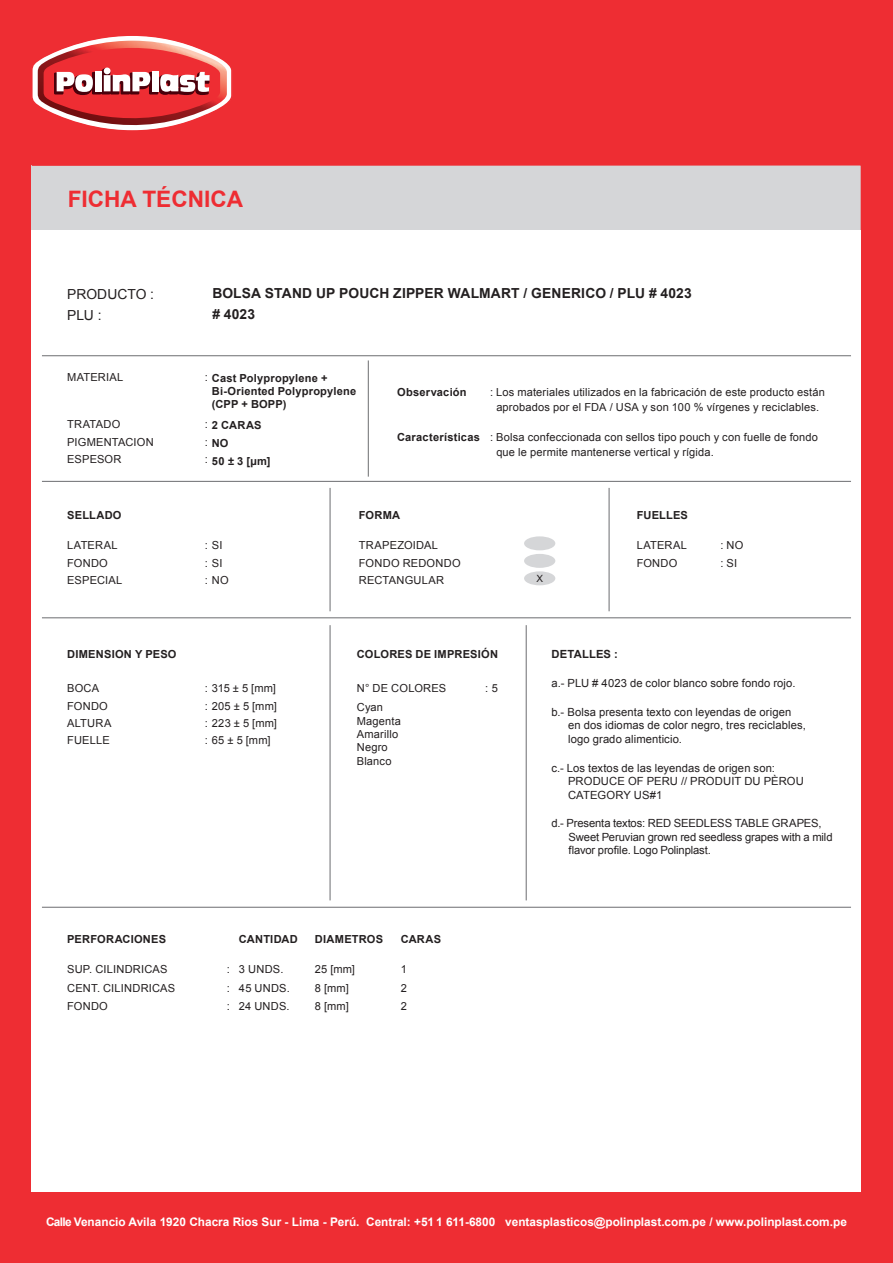
<style>
.page{position:relative;width:893px;height:1263px;background:#ee2d33}
.page>*{position:absolute;margin:0;border:0;box-sizing:border-box;transform-origin:0 0}
.t1{font:700 22.65px "Arial";color:#ee2d33}
.t2{font:700 13.8px "Arial";letter-spacing:.01em;color:#231f20}
.t3{font:13.8px "Arial";color:#231f20}
.t4{font:700 11.85px "Arial";color:#fff}
.t5{font:11.25px/13.5px "Arial";letter-spacing:.005em;color:#231f20}
.t6{font:700 11.25px "Arial";letter-spacing:.01em;color:#231f20}
.t7{font:11.1px/17.4px "Arial";letter-spacing:.015em;color:#231f20}
.t8{font:700 11.1px/13.4px "Arial";letter-spacing:.02em;color:#231f20}
.t9{font:9.9px "Arial";color:#231f20}
.s1{font-weight:400}
</style>
<div class="page">
<div style="left:31px;top:165px;width:830px;height:65px;background:#d5d6d8"></div>
<div style="left:32px;top:230px;width:829px;height:962px;background:#fff"></div>
<svg style="left:32px;top:36px;width:200px;height:95px"></svg>
<hr style="left:42px;top:355px;width:809px;height:1px;background:#6c6d70">
<hr style="left:42px;top:481px;width:809px;height:1px;background:#6c6d70">
<hr style="left:42px;top:617px;width:809px;height:1px;background:#6c6d70">
<hr style="left:368px;top:360px;width:1px;height:117px;background:#6c6d70">
<hr style="left:330px;top:488px;width:1px;height:123px;background:#6c6d70">
<hr style="left:609px;top:488px;width:1px;height:123px;background:#6c6d70">
<hr style="left:330px;top:625px;width:1px;height:275px;background:#6c6d70">
<div style="left:524px;top:536px;width:31px;height:14px;background:#d5d6d8;border-radius:50%"></div>
<div style="left:524px;top:554px;width:31px;height:14px;background:#d5d6d8;border-radius:50%"></div>
<div style="left:524px;top:571px;width:31px;height:14px;background:#d5d6d8;border-radius:50%"></div>
<hr style="left:42px;top:907px;width:809px;height:1px;background:#6c6d70">
<hr style="left:526px;top:625px;width:1px;height:275px;background:#6c6d70">
<h1 class="t1" style="left:68px;top:184px;width:177px">FICHA TÉCNICA</h1>
<p class="t3" style="left:67px;top:285px;width:88px">PRODUCTO :</p>
<p class="t2" style="left:212px;top:284px;width:481px">BOLSA STAND UP POUCH ZIPPER WALMART / GENERICO / PLU # 4023</p>
<p class="t3" style="left:67px;top:306px;width:36px">PLU :</p>
<p class="t2" style="left:212px;top:305px;width:44px"># 4023</p>
<p class="t7" style="left:67px;top:368px;width:58px">MATERIAL</p>
<p class="t8" style="left:212px;top:371px;width:146px;text-indent:-7px"><span class="s1">:</span> Cast Polypropylene +<br>Bi-Oriented Polypropylene (CPP + BOPP)</p>
<p class="t7" style="left:67px;top:416px;width:55px">TRATADO</p>
<p class="t8" style="left:205px;top:418px;width:58px"><span class="s1">:</span> 2 CARAS</p>
<p class="t7" style="left:67px;top:433px;width:88px">PIGMENTACION</p>
<p class="t8" style="left:205px;top:436px;width:25px"><span class="s1">:</span> NO</p>
<p class="t7" style="left:67px;top:450px;width:56px">ESPESOR</p>
<p class="t8" style="left:205px;top:454px;width:67px"><sup>:</sup> 50 ± 3 [µm]</p>
<p class="t8" style="left:397px;top:386px;width:71px">Observación</p>
<p class="t8" style="left:397px;top:431px;width:84px">Características</p>
<p class="t7" style="left:490px;top:385px;width:336px;line-height:15px;text-align:center">: Los materiales utilizados en la fabricación de este producto están aprobados por el FDA / USA y son 100 % vírgenes y reciclables.</p>
<p class="t7" style="left:496px;top:430px;width:323px;line-height:15px;text-indent:-6px">: Bolsa confeccionada con sellos tipo pouch y con fuelle de fondo que le permite mantenerse vertical y rígida.</p>
<p class="t8" style="left:67px;top:509px;width:56px">SELLADO</p>
<p class="t8" style="left:359px;top:509px;width:43px">FORMA</p>
<p class="t8" style="left:637px;top:509px;width:53px">FUELLES</p>
<p class="t7" style="left:359px;top:537px;width:103px">TRAPEZOIDAL<br>FONDO REDONDO<br>RECTANGULAR</p>
<p class="t7" style="left:637px;top:537px;width:52px">LATERAL<br>FONDO</p>
<p class="t7" style="left:720px;top:537px;width:25px">: NO : SI</p>
<p class="t7" style="left:67px;top:537px;width:52px">LATERAL</p>
<p class="t7" style="left:205px;top:537px;width:19px">: SI</p>
<p class="t7" style="left:67px;top:554px;width:42px">FONDO</p>
<p class="t7" style="left:205px;top:554px;width:19px">: SI</p>
<p class="t7" style="left:67px;top:571px;width:57px">ESPECIAL</p>
<p class="t7" style="left:205px;top:571px;width:26px">: NO</p>
<p class="t9" style="left:536px;top:572px;width:8px">X</p>
<p class="t8" style="left:67px;top:648px;width:111px">DIMENSION Y PESO</p>
<p class="t8" style="left:357px;top:648px;width:143px">COLORES DE IMPRESIÓN</p>
<p class="t7" style="left:67px;top:680px;width:33px">BOCA</p>
<p class="t7" style="left:205px;top:680px;width:73px">: 315 ± 5 [mm]</p>
<p class="t7" style="left:357px;top:680px;width:91px">N° DE COLORES</p>
<p class="t7" style="left:485px;top:680px;width:15px">: 5</p>
<p class="t7" style="left:357px;top:701px;width:46px;line-height:13.4px">Cyan<br>Magenta<br>Amarillo<br>Negro<br>Blanco</p>
<p class="t7" style="left:67px;top:697px;width:42px">FONDO</p>
<p class="t7" style="left:205px;top:697px;width:74px">: 205 ± 5 [mm]</p>
<p class="t7" style="left:67px;top:714px;width:46px">ALTURA</p>
<p class="t7" style="left:205px;top:714px;width:74px">: 223 ± 5 [mm]</p>
<p class="t7" style="left:67px;top:732px;width:44px">FUELLE</p>
<p class="t7" style="left:205px;top:732px;width:67px">: 65 ± 5 [mm]</p>
<p class="t8" style="left:67px;top:933px;width:100px">PERFORACIONES</p>
<p class="t8" style="left:239px;top:933px;width:60px">CANTIDAD</p>
<p class="t8" style="left:315px;top:933px;width:70px">DIAMETROS</p>
<p class="t8" style="left:401px;top:933px;width:42px">CARAS</p>
<p class="t7" style="left:67px;top:961px;width:102px">SUP. CILINDRICAS</p>
<p class="t7" style="left:227px;top:961px;width:58px">: 3 UNDS.</p>
<p class="t7" style="left:315px;top:961px;width:42px">25 [mm]</p>
<p class="t7" style="left:401px;top:961px;width:8px">1</p>
<p class="t7" style="left:67px;top:979px;width:110px">CENT. CILINDRICAS</p>
<p class="t7" style="left:227px;top:979px;width:64px">: 45 UNDS.</p>
<p class="t7" style="left:315px;top:979px;width:35px">8 [mm]</p>
<p class="t7" style="left:401px;top:979px;width:8px">2</p>
<p class="t7" style="left:67px;top:998px;width:42px">FONDO</p>
<p class="t7" style="left:227px;top:998px;width:64px">: 24 UNDS.</p>
<p class="t7" style="left:315px;top:998px;width:35px">8 [mm]</p>
<p class="t7" style="left:401px;top:998px;width:8px">2</p>
<p class="t6" style="left:551px;top:647px;width:68px">DETALLES :</p>
<p class="t5" style="left:551px;top:677px;width:246px">a.- PLU # 4023 de color blanco sobre fondo rojo.</p>
<p class="t5" style="left:568px;top:705px;width:239px;text-indent:-17px">b.- Bolsa presenta texto con leyendas de origen en dos idiomas de color negro, tres reciclables, logo grado alimenticio.</p>
<p class="t5" style="left:568px;top:761px;width:237px;text-indent:-17px">c.- Los textos de las leyendas de origen son:<br>PRODUCE OF PERU // PRODUIT DU PÈROU<br>CATEGORY US#1</p>
<p class="t5" style="left:568px;top:817px;width:266px;text-indent:-17px">d.- Presenta textos: RED SEEDLESS TABLE GRAPES,<br>Sweet Peruvian grown red seedless grapes with a mild flavor profile. Logo Polinplast.</p>
<p class="t4" style="left:46px;top:1214px;width:802px">Calle Venancio Avila 1920 Chacra Rios Sur - Lima - Perú. Central: +51 1 611-6800 ventasplasticos@polinplast.com.pe / www.polinplast.com.pe</p>
</div>
